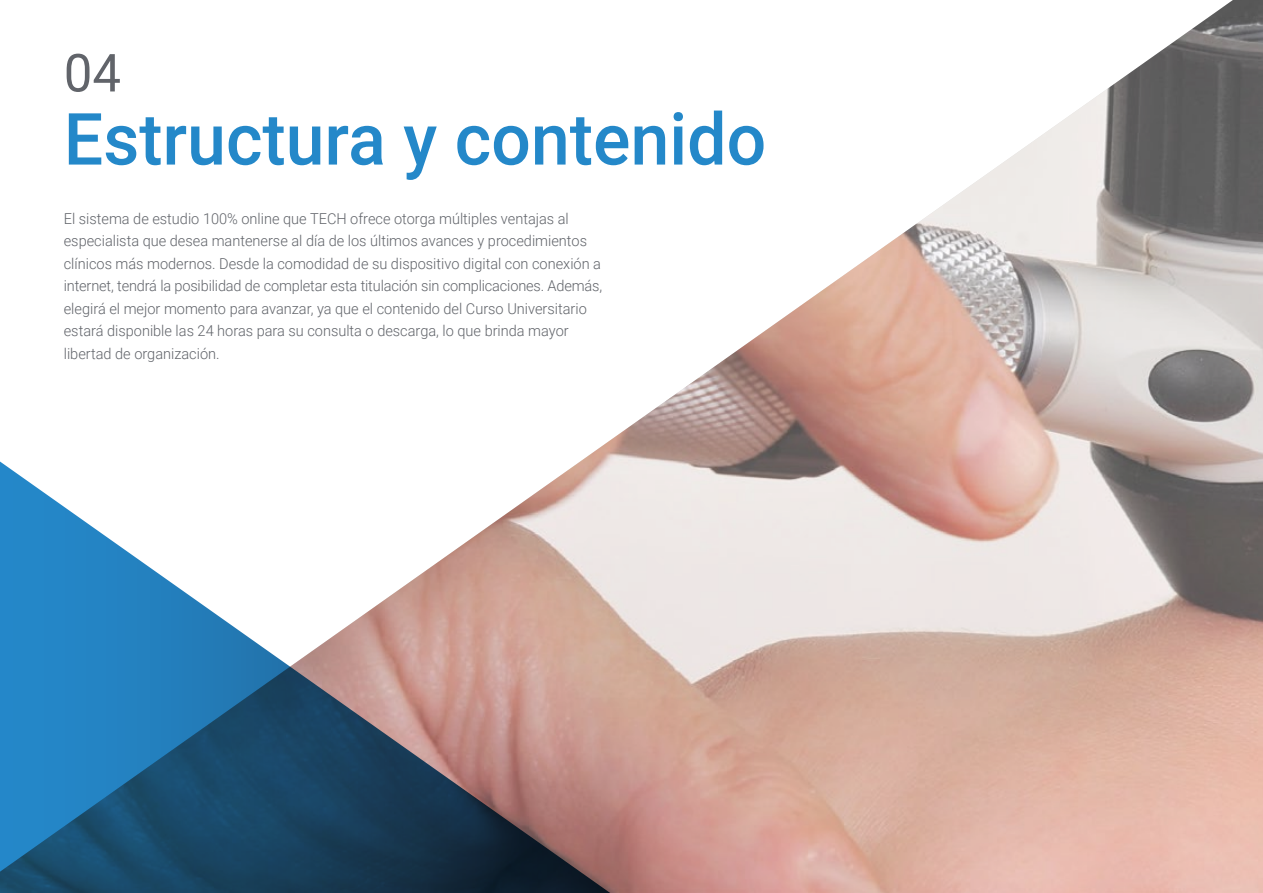
<style>
.page{position:relative;width:1263px;height:893px;background:#fff}
.page>*{position:absolute;margin:0;border:0;box-sizing:border-box;transform-origin:0 0}
.t1{font:500 72px "Roboto";color:#2488c9}
.t2{font:52.5px "Roboto";color:#61646a}
.t3{font:300 15px/22.5px "Roboto";color:#61646a}
</style>
<div class="page">
<img style="left:602px;top:0;width:661px;height:893px">
<svg style="left:0;top:446px;width:640px;height:447px"></svg>
<h2 class="t2" style="left:64px;top:36px;width:59px">04</h2>
<h1 class="t1" style="left:64px;top:89px;width:704px">Estructura y contenido</h1>
<p class="t3" style="left:64px;top:207px;width:540px">El sistema de estudio 100% online que TECH ofrece otorga múltiples ventajas al especialista que desea mantenerse al día de los últimos avances y procedimientos clínicos más modernos. Desde la comodidad de su dispositivo digital con conexión a internet, tendrá la posibilidad de completar esta titulación sin complicaciones. Además, elegirá el mejor momento para avanzar, ya que el contenido del Curso Universitario estará disponible las 24 horas para su consulta o descarga, lo que brinda mayor libertad de organización.</p>
</div>
